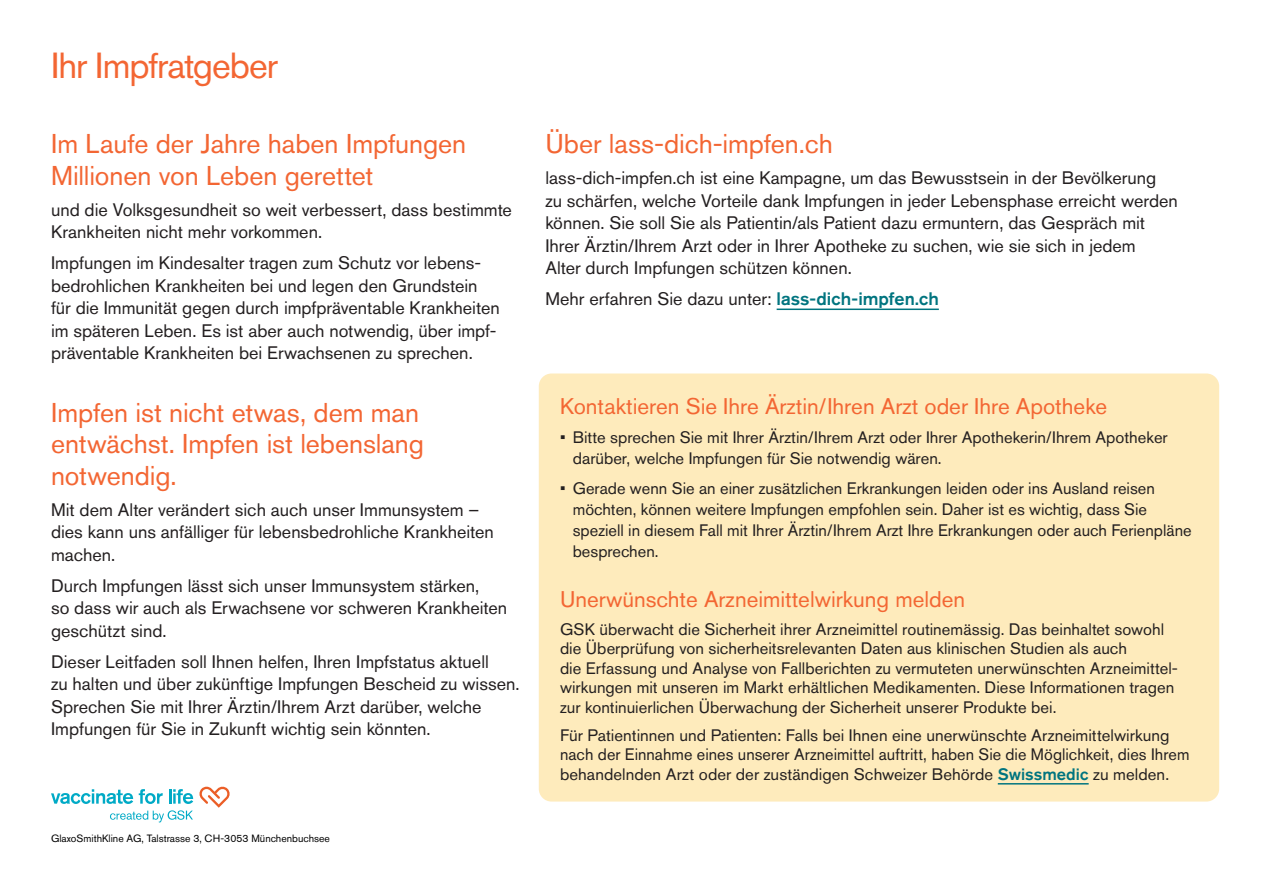
<style>
.page{position:relative;width:1263px;height:893px;background:#fff}
.page>*{position:absolute;margin:0;border:0;box-sizing:border-box;transform-origin:0 0}
.t1{font:36px "Akzidenz Grotesk Std";letter-spacing:-.03em;color:#f36633}
.t2{font:27px/31.5px "Akzidenz Grotesk Std";letter-spacing:-.005em;color:#f36633}
.t3{font:22.5px "Akzidenz Grotesk Std";color:#f36633}
.t4{font:18px/22.5px "Akzidenz Grotesk Std";color:#231f20}
.t5{font:16.5px/19.5px "Akzidenz Grotesk Std";color:#231f20}
.t6{font:10.5px "Akzidenz Grotesk Std";color:#000}
.s1{font-weight:500;color:#00747f}
</style>
<div class="page">
<hr style="left:777px;top:309px;width:162px;height:1px;background:#00747f">
<svg style="left:199px;top:786px;width:31px;height:22px"></svg>
<svg style="left:51px;top:789px;width:82px;height:15px"></svg>
<svg style="left:139px;top:789px;width:24px;height:15px"></svg>
<svg style="left:169px;top:789px;width:24px;height:15px"></svg>
<svg style="left:110px;top:810px;width:83px;height:12px"></svg>
<div style="left:539px;top:373px;width:680px;height:428px;background:#feebbc;border-radius:13px"></div>
<hr style="left:998px;top:783px;width:91px;height:1px;background:#00747f">
<h1 class="t1" style="left:51px;top:44px;width:228px">Ihr Impfratgeber</h1>
<h2 class="t2" style="left:51px;top:128px;width:417px">Im Laufe der Jahre haben Impfungen<br>Millionen von Leben gerettet</h2>
<p class="t4" style="left:51px;top:198px;width:462px">und die Volksgesundheit so weit verbessert, dass bestimmte<br>Krankheiten nicht mehr vorkommen.</p>
<p class="t4" style="left:51px;top:251px;width:450px">Impfungen im Kindesalter tragen zum Schutz vor lebens‑ bedrohlichen Krankheiten bei und legen den Grundstein für die Immunität gegen durch impfpräventable Krankheiten im späteren Leben. Es ist aber auch notwendig, über impf‑ präventable Krankheiten bei Erwachsenen zu sprechen.</p>
<h2 class="t2" style="left:51px;top:396px;width:374px">Impfen ist nicht etwas, dem man entwächst. Impfen ist lebenslang notwendig.</h2>
<p class="t4" style="left:51px;top:498px;width:444px">Mit dem Alter verändert sich auch unser Immunsystem – dies kann uns anfälliger für lebensbedrohliche Krankheiten machen.</p>
<p class="t4" style="left:51px;top:574px;width:458px">Durch Impfungen lässt sich unser Immunsystem stärken,<br>so dass wir auch als Erwachsene vor schweren Krankheiten geschützt sind.</p>
<p class="t4" style="left:51px;top:650px;width:470px">Dieser Leitfaden soll Ihnen helfen, Ihren Impfstatus aktuell<br>zu halten und über zukünftige Impfungen Bescheid zu wissen.<br>Sprechen Sie mit Ihrer Ärztin/Ihrem Arzt darüber, welche Impfungen für Sie in Zukunft wichtig sein könnten.</p>
<p class="t6" style="left:51px;top:832px;width:280px">GlaxoSmithKline AG, Talstrasse 3, CH-3053 Münchenbuchsee</p>
<h2 class="t2" style="left:545px;top:128px;width:289px">Über lass-dich-impfen.ch</h2>
<p class="t4" style="left:545px;top:166px;width:634px">lass-dich-impfen.ch ist eine Kampagne, um das Bewusstsein in der Bevölkerung<br>zu schärfen, welche Vorteile dank Impfungen in jeder Lebensphase erreicht werden können. Sie soll Sie als Patientin/als Patient dazu ermuntern, das Gespräch mit Ihrer Ärztin/Ihrem Arzt oder in Ihrer Apotheke zu suchen, wie sie sich in jedem<br>Alter durch Impfungen schützen können.</p>
<p class="t4" style="left:545px;top:287px;width:395px">Mehr erfahren Sie dazu unter: <span class="s1">lass-dich-impfen.ch</span></p>
<p class="t3" style="left:560px;top:393px;width:549px">Kontaktieren Sie Ihre Ärztin/Ihren Arzt oder Ihre Apotheke</p>
<p class="t5" style="left:573px;top:427px;width:596px;line-height:21px;text-indent:-13px">• Bitte sprechen Sie mit Ihrer Ärztin/Ihrem Arzt oder Ihrer Apothekerin/Ihrem Apotheker darüber, welche Impfungen für Sie notwendig wären.</p>
<p class="t5" style="left:573px;top:478px;width:620px;line-height:21px;text-indent:-13px">• Gerade wenn Sie an einer zusätzlichen Erkrankungen leiden oder ins Ausland reisen möchten, können weitere Impfungen empfohlen sein. Daher ist es wichtig, dass Sie speziell in diesem Fall mit Ihrer Ärztin/Ihrem Arzt Ihre Erkrankungen oder auch Ferienpläne besprechen.</p>
<p class="t3" style="left:560px;top:585px;width:407px">Unerwünschte Arzneimittelwirkung melden</p>
<p class="t5" style="left:560px;top:619px;width:618px">GSK überwacht die Sicherheit ihrer Arzneimittel routinemässig. Das beinhaltet sowohl die Überprüfung von sicherheitsrelevanten Daten aus klinischen Studien als auch<br>die Erfassung und Analyse von Fallberichten zu vermuteten unerwünschten Arzneimittel&shy;wirkungen mit unseren im Markt erhältlichen Medikamenten. Diese Informationen tragen zur kontinuierlichen Überwachung der Sicherheit unserer Produkte bei.</p>
<p class="t5" style="left:560px;top:725px;width:631px">Für Patientinnen und Patienten: Falls bei Ihnen eine unerwünschte Arzneimittelwirkung nach der Einnahme eines unserer Arzneimittel auftritt, haben Sie die Möglichkeit, dies Ihrem behandelnden Arzt oder der zuständigen Schweizer Behörde <span class="s1">Swissmedic</span> zu melden.</p>
</div>
